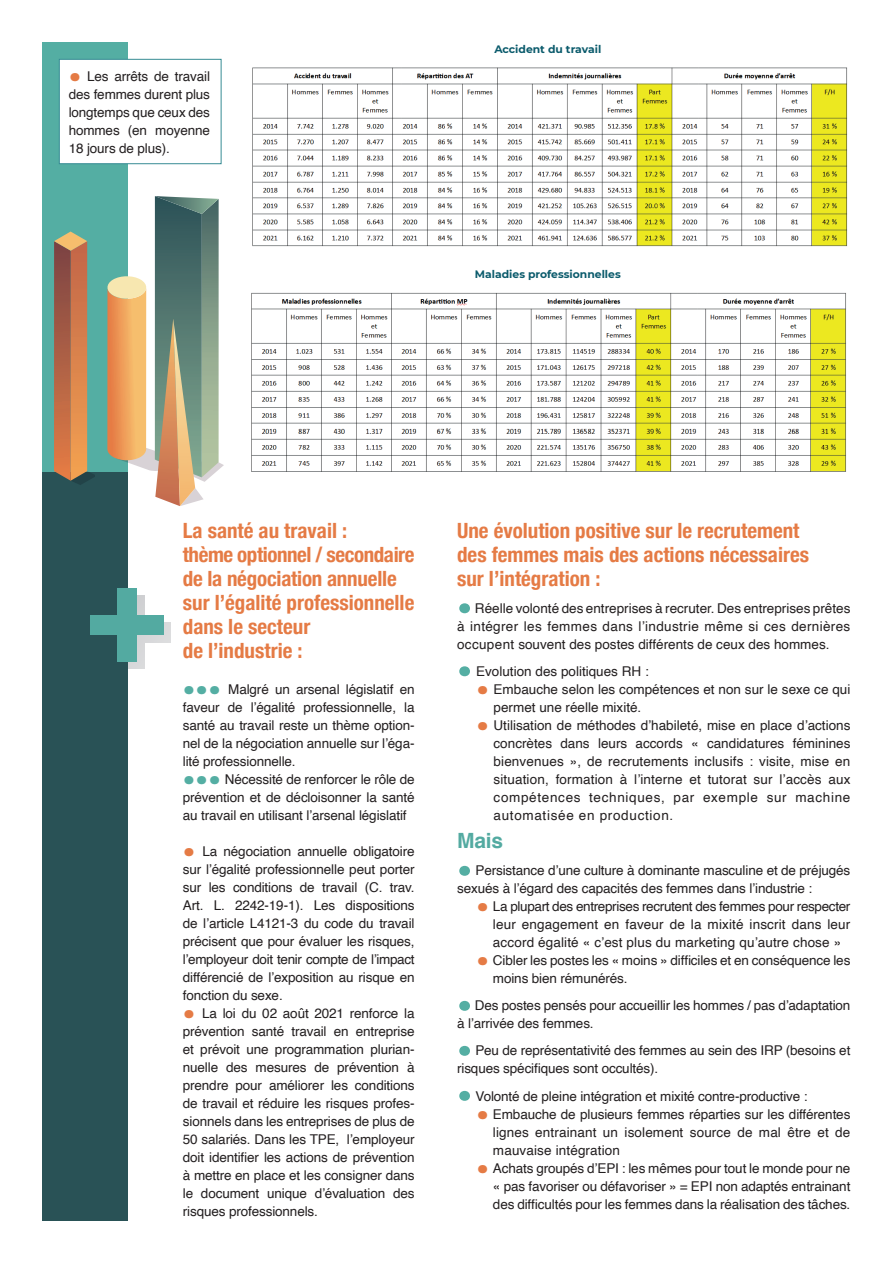
<style>
.page{position:relative;width:893px;height:1263px;background:#fff}
.page>*{position:absolute;margin:0;border:0;box-sizing:border-box;transform-origin:0 0}
.t1{font:54px "Intro";color:#54aea3}
.t2{font:45px "Intro";color:#e57b45}
.t3{font:45px "Intro";color:#54aea3}
.t4{font:700 condensed 21px/24px "Helvetica Neue";color:#e57b45}
.t5{font:700 21px "Helvetica";color:#53aaa1}
.t6{font:13.5px/18px "Helvetica";letter-spacing:-.01em;color:#231f20;text-align:justify}
.t7{font:700 10.8px "Montserrat";color:#0b5b6c}
</style>
<div class="page">
<div style="left:98px;top:622px;width:73px;height:20px;background:#dadbdc"></div>
<div style="left:124px;top:596px;width:20px;height:73px;background:#d6d7d9"></div>
<div style="left:43px;top:236px;width:85px;height:984px;background:#295256"></div>
<div style="left:43px;top:43px;width:85px;height:429px;background:#54aea3"></div>
<img style="left:252px;top:293px;width:594px;height:179px">
<img style="left:252px;top:67px;width:596px;height:180px">
<svg style="left:54px;top:232px;width:40px;height:253px"></svg>
<div style="left:91px;top:615px;width:73px;height:20px;background:#53aaa1"></div>
<div style="left:117px;top:589px;width:20px;height:73px;background:#53aaa1"></div>
<svg style="left:107px;top:196px;width:117px;height:310px"></svg>
<div style="left:59px;top:59px;width:162px;height:105px;background:#fff;border:1px solid #378c94"></div>
<p class="t6" style="left:69px;top:67px;width:143px;text-indent:18px">Les arrêts de travail des femmes durent plus longtemps que ceux des hommes (en moyenne 18 jours de plus).</p>
<h2 class="t2" style="left:69px;top:38px;width:14px">.</h2>
<p class="t7" style="left:494px;top:41px;width:108px">Accident du travail</p>
<p class="t7" style="left:475px;top:267px;width:147px">Maladies professionnelles</p>
<h3 class="t4" style="left:183px;top:517px;width:233px">La santé au travail :<br>thème optionnel / secondaire de la négociation annuelle sur l’égalité professionnelle dans le secteur<br>de l’industrie :</h3>
<h2 class="t3" style="left:183px;top:651px;width:40px">...</h2>
<p class="t6" style="left:183px;top:681px;width:233px;text-indent:45px">Malgré un arsenal législatif en faveur de l’égalité professionnelle, la santé au travail reste un thème option&shy;nel de la négociation annuelle sur l’éga&shy;lité professionnelle.</p>
<h2 class="t3" style="left:183px;top:741px;width:40px">...</h2>
<p class="t6" style="left:183px;top:771px;width:233px;text-indent:42px">Nécessité de renforcer le rôle de prévention et de décloisonner la santé au travail en utilisant l’arsenal législatif</p>
<h2 class="t2" style="left:183px;top:813px;width:14px">.</h2>
<p class="t6" style="left:183px;top:843px;width:233px;text-indent:20px">La négociation annuelle obligatoire sur l’égalité professionnelle peut porter sur les conditions de travail (C. trav.<br>Art. L. 2242-19-1). Les dispositions de l’article L4121-3 du code du travail précisent que pour évaluer les risques, l’employeur doit tenir compte de l’impact différencié de l’exposition au risque en fonction du sexe.</p>
<h2 class="t2" style="left:183px;top:975px;width:14px">.</h2>
<p class="t6" style="left:183px;top:1005px;width:233px;text-indent:19px">La loi du 02 août 2021 renforce la prévention santé travail en entreprise et prévoit une programmation plurian&shy;nuelle des mesures de prévention à prendre pour améliorer les conditions de travail et réduire les risques profes&shy;sionnels dans les entreprises de plus de 50 salariés. Dans les TPE, l’employeur doit identifier les actions de prévention à mettre en place et les consigner dans le document unique d’évaluation des risques professionnels.</p>
<h3 class="t4" style="left:457px;top:517px;width:353px">Une évolution positive sur le recrutement des femmes mais des actions nécessaires sur l’intégration :</h3>
<h1 class="t1" style="left:457px;top:562px;width:17px">.</h1>
<p class="t6" style="left:457px;top:600px;width:395px;text-indent:18px">Réelle volonté des entreprises à recruter. Des entreprises prêtes à intégrer les femmes dans l’industrie même si ces dernières occupent souvent des postes différents de ceux des hommes.</p>
<h1 class="t1" style="left:457px;top:625px;width:17px">.</h1>
<p class="t6" style="left:476px;top:663px;width:174px">Evolution des politiques RH :</p>
<h2 class="t2" style="left:477px;top:651px;width:14px">.</h2>
<p class="t6" style="left:494px;top:681px;width:358px">Embauche selon les compétences et non sur le sexe ce qui permet une réelle mixité.</p>
<h2 class="t2" style="left:477px;top:687px;width:14px">.</h2>
<p class="t6" style="left:494px;top:717px;width:358px">Utilisation de méthodes d’habileté, mise en place d’actions concrètes dans leurs accords « candidatures féminines bienvenues », de recrutements inclusifs : visite, mise en situation, formation à l’interne et tutorat sur l’accès aux compétences techniques, par exemple sur machine automatisée en production.</p>
<h3 class="t5" style="left:457px;top:824px;width:48px">Mais</h3>
<h1 class="t1" style="left:457px;top:824px;width:17px">.</h1>
<p class="t6" style="left:457px;top:862px;width:395px;text-indent:18px">Persistance d’une culture à dominante masculine et de préjugés sexués à l’égard des capacités des femmes dans l’industrie :</p>
<h2 class="t2" style="left:477px;top:869px;width:14px">.</h2>
<p class="t6" style="left:493px;top:898px;width:359px">La plupart des entreprises recrutent des femmes pour respecter leur engagement en faveur de la mixité inscrit dans leur accord égalité « c’est plus du marketing qu’autre chose »</p>
<h2 class="t2" style="left:477px;top:923px;width:14px">.</h2>
<p class="t6" style="left:493px;top:952px;width:359px">Cibler les postes les « moins » difficiles et en conséquence les moins bien rémunérés.</p>
<h1 class="t1" style="left:457px;top:959px;width:17px">.</h1>
<p class="t6" style="left:457px;top:997px;width:395px;text-indent:18px">Des postes pensés pour accueillir les hommes / pas d’adaptation à l’arrivée des femmes.</p>
<h1 class="t1" style="left:457px;top:1004px;width:17px">.</h1>
<p class="t6" style="left:457px;top:1042px;width:395px;text-indent:18px">Peu de représentativité des femmes au sein des IRP (besoins et risques spécifiques sont occultés).</p>
<h1 class="t1" style="left:457px;top:1049px;width:17px">.</h1>
<p class="t6" style="left:476px;top:1087px;width:334px">Volonté de pleine intégration et mixité contre-productive :</p>
<h2 class="t2" style="left:477px;top:1076px;width:14px">.</h2>
<p class="t6" style="left:493px;top:1105px;width:359px">Embauche de plusieurs femmes réparties sur les différentes lignes entrainant un isolement source de mal être et de mauvaise intégration</p>
<h2 class="t2" style="left:477px;top:1130px;width:14px">.</h2>
<p class="t6" style="left:493px;top:1159px;width:359px">Achats groupés d’EPI : les mêmes pour tout le monde pour ne « pas favoriser ou défavoriser » = EPI non adaptés entrainant des difficultés pour les femmes dans la réalisation des tâches.</p>
</div>
